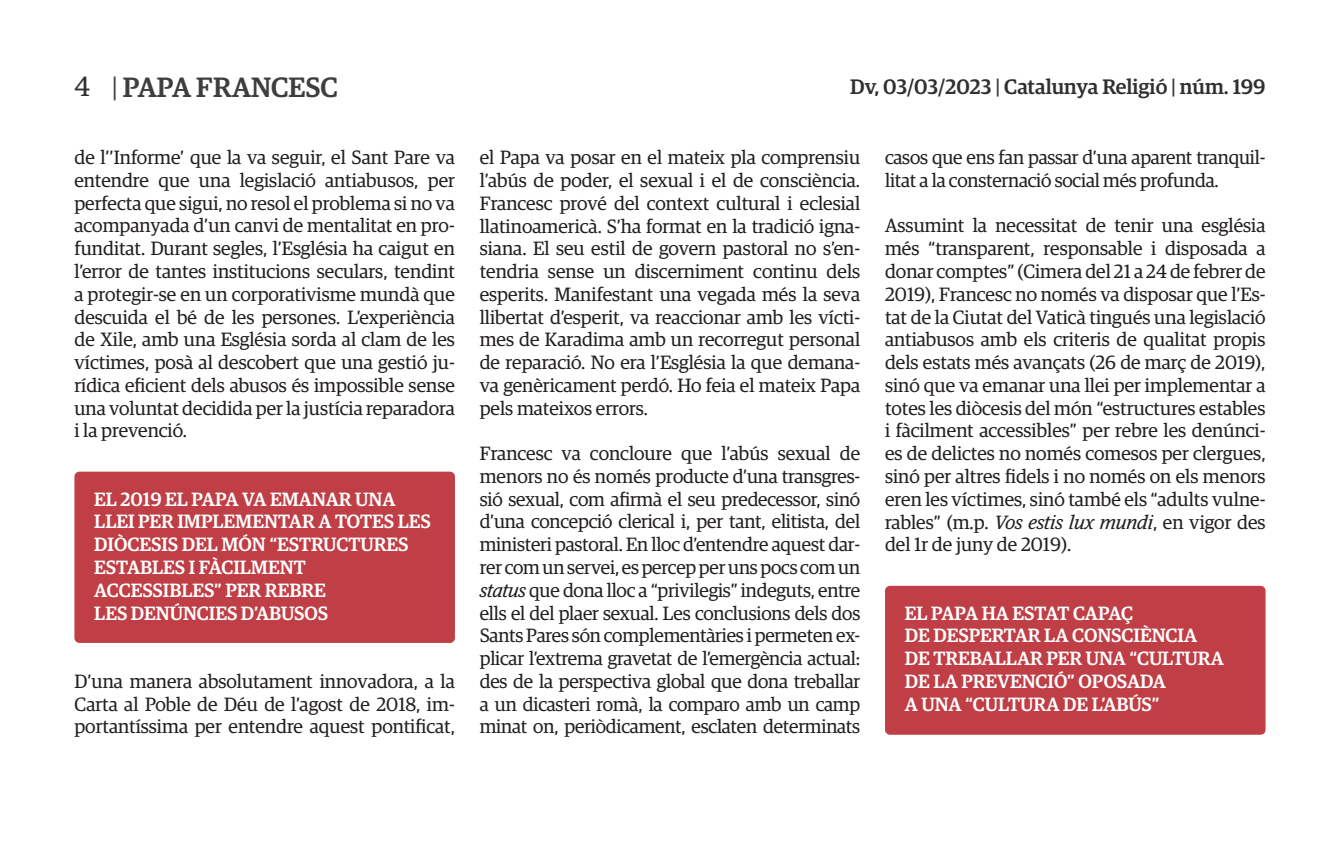
<style>
.page{position:relative;width:1340px;height:844px;background:#fff}
.page>*{position:absolute;margin:0;border:0;box-sizing:border-box;transform-origin:0 0}
.t1{font:500 28px "Guardian Egyp";color:#3e3e3f}
.t2{font:500 21px "Guardian Egyp";color:#312f30}
.t3{font:19.25px/22.8px "Guardian Egyp";color:#231f20;text-align:justify}
.t4{font:500 19.25px/22.8px "Guardian Egyp";color:#fff}
.s1{font-weight:400;color:#312f30}
.s2{font-weight:400}
.s3{color:#3e3e3f}
.s4{font-style:italic}
</style>
<div class="page">
<div style="left:885px;top:585px;width:380px;height:149px;background:#c03e45;border-radius:5px"></div>
<div style="left:74px;top:471px;width:381px;height:171px;background:#c03e45;border-radius:5px"></div>
<h1 class="t1" style="left:74px;top:67px;width:265px"><span class="s1">4</span> <span class="s2">|</span> PAPA FRANCESC</h1>
<p class="t2" style="left:850px;top:71px;width:417px">Dv, 03/03/2023 <span class="s3">|</span> Catalunya Religió <span class="s3">|</span> núm. 199</p>
<p class="t3" style="left:74px;top:145px;width:382px">de l’’Informe’ que la va seguir, el Sant Pare va entendre que una legislació antiabusos, per perfecta que sigui, no resol el problema si no va acompanyada d’un canvi de mentalitat en pro&shy;funditat. Durant segles, l’Església ha caigut en l’error de tantes institucions seculars, tendint a protegir-se en un corporativisme mundà que descuida el bé de les persones. L’experiència de Xile, amb una Església sorda al clam de les víctimes, posà al descobert que una gestió ju&shy;rídica eficient dels abusos és impossible sense una voluntat decidida per la justícia reparadora i la prevenció.</p>
<p class="t4" style="left:94px;top:486px;width:338px">EL 2019 EL PAPA VA EMANAR UNA<br>LLEI PER IMPLEMENTAR A TOTES LES<br>DIÒCESIS DEL MÓN “ESTRUCTURES<br>ESTABLES I FÀCILMENT</p>
<p class="t4" style="left:94px;top:577px;width:233px">ACCESSIBLES” PER REBRE</p>
<p class="t4" style="left:94px;top:600px;width:235px">LES DENÚNCIES D’ABUSOS</p>
<p class="t3" style="left:74px;top:668px;width:382px">D’una manera absolutament innovadora, a la Carta al Poble de Déu de l’agost de 2018, im&shy;portantíssima per entendre aquest pontificat,</p>
<p class="t3" style="left:480px;top:145px;width:382px">el Papa va posar en el mateix pla comprensiu l’abús de poder, el sexual i el de consciència.<br>Francesc prové del context cultural i eclesial llatinoamericà. S’ha format en la tradició igna&shy;siana. El seu estil de govern pastoral no s’en&shy;tendria sense un discerniment continu dels esperits. Manifestant una vegada més la seva llibertat d’esperit, va reaccionar amb les vícti&shy;mes de Karadima amb un recorregut personal de reparació. No era l’Església la que demana&shy;va genèricament perdó. Ho feia el mateix Papa pels mateixos errors.</p>
<p class="t3" style="left:480px;top:441px;width:382px">Francesc va concloure que l’abús sexual de menors no és només producte d’una transgres&shy;sió sexual, com afirmà el seu predecessor, sinó d’una concepció clerical i, per tant, elitista, del ministeri pastoral. En lloc d’entendre aquest dar&shy;rer com un servei, es percep per uns pocs com un <span class="s4">status</span> que dona lloc a “privilegis” indeguts, entre ells el del plaer sexual. Les conclusions dels dos Sants Pares són complementàries i permeten ex&shy;plicar l’extrema gravetat de l’emergència actual: des de la perspectiva global que dona treballar a un dicasteri romà, la comparo amb un camp minat on, periòdicament, esclaten determinats</p>
<p class="t3" style="left:885px;top:145px;width:380px">casos que ens fan passar d’una aparent tranquil· litat a la consternació social més profunda.</p>
<p class="t3" style="left:885px;top:213px;width:382px">Assumint la necessitat de tenir una església més “transparent, responsable i disposada a donar comptes” (Cimera del 21 a 24 de febrer de 2019), Francesc no només va disposar que l’Es&shy;tat de la Ciutat del Vaticà tingués una legislació antiabusos amb els criteris de qualitat propis dels estats més avançats (26 de març de 2019), sinó que va emanar una llei per implementar a totes les diòcesis del món “estructures estables i fàcilment accessibles” per rebre les denúnci&shy;es de delictes no només comesos per clergues, sinó per altres fidels i no només on els menors eren les víctimes, sinó també els “adults vulne&shy;rables” (m.p. <span class="s4">Vos estis lux mundi</span>, en vigor des del 1r de juny de 2019).</p>
<p class="t4" style="left:904px;top:600px;width:229px">EL PAPA HA ESTAT CAPAÇ</p>
<p class="t4" style="left:904px;top:622px;width:294px">DE DESPERTAR LA CONSCIÈNCIA</p>
<p class="t4" style="left:904px;top:645px;width:320px">DE TREBALLAR PER UNA “CULTURA<br>DE LA PREVENCIÓ” OPOSADA</p>
<p class="t4" style="left:904px;top:691px;width:256px">A UNA “CULTURA DE L’ABÚS”</p>
</div>
